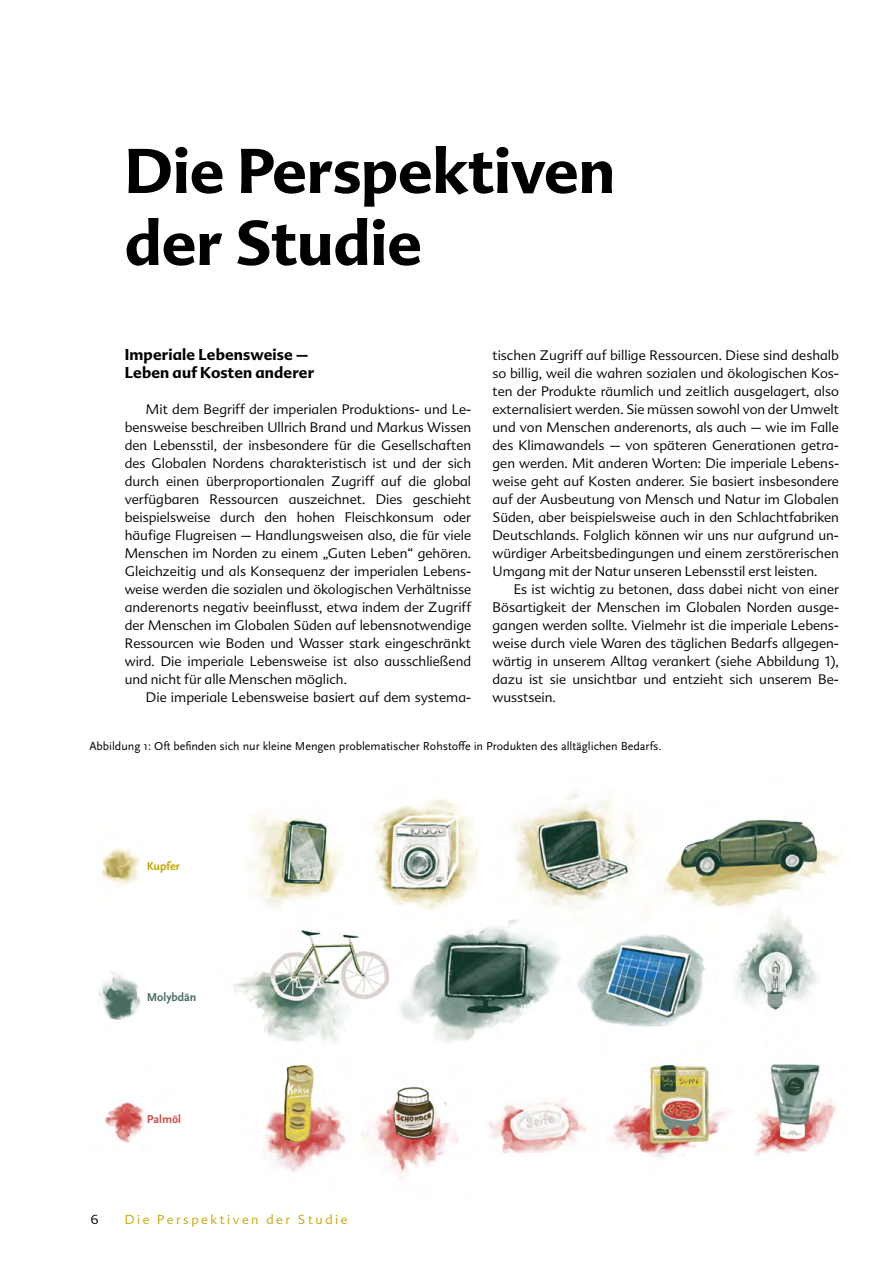
<style>
.page{position:relative;width:893px;height:1263px;background:#fff}
.page>*{position:absolute;margin:0;border:0;box-sizing:border-box;transform-origin:0 0}
.t1{font:700 60px/72px "Advert";color:#000}
.t2{font:700 15px/18px "Advert";letter-spacing:.01em;color:#000}
.t3{font:300 13.5px/18px "Advert";color:#000;text-align:justify}
.t4{font:300 12.75px "Advert";letter-spacing:.2em;color:#c3a700}
.t5{font:300 12.75px "Advert";color:#000}
.t6{font:12px "Scala Sans OT";color:#000}
.t7{font:700 12px "Scala Sans OT";color:#4d6c61}
.t8{font:700 12px "Scala Sans OT";color:#c3a700}
.t9{font:700 12px "Scala Sans OT";color:#cb4f4c}
</style>
<div class="page">
<img style="left:99px;top:790px;width:740px;height:389px">
<h1 class="t1" style="left:125px;top:135px;width:492px">Die Perspektiven der Studie</h1>
<p class="t2" style="left:125px;top:346px;width:191px">Imperiale Lebensweise –<br>Leben auf Kosten anderer</p>
<p class="t3" style="left:125px;top:400px;width:348px;text-indent:21px">Mit dem Begriff der imperialen Produktions- und Le&shy;bensweise beschreiben Ullrich Brand und Markus Wissen den Lebensstil, der insbesondere für die Gesellschaften des Globalen Nordens charakteristisch ist und der sich durch einen überproportionalen Zugriff auf die global verfügbaren Ressourcen auszeichnet. Dies geschieht beispielsweise durch den hohen Fleischkonsum oder häufige Flugreisen – Handlungsweisen also, die für viele Menschen im Norden zu einem „Guten Leben“ gehören.<br>Gleichzeitig und als Konsequenz der imperialen Lebens&shy;weise werden die sozialen und ökologischen Verhältnisse anderenorts negativ beeinflusst, etwa indem der Zugriff der Menschen im Globalen Süden auf lebensnotwendige Ressourcen wie Boden und Wasser stark eingeschränkt wird. Die imperiale Lebensweise ist also ausschließend und nicht für alle Menschen möglich.</p>
<p class="t3" style="left:146px;top:688px;width:327px">Die imperiale Lebensweise basiert auf dem systema-</p>
<p class="t3" style="left:492px;top:346px;width:348px">tischen Zugriff auf billige Ressourcen. Diese sind deshalb so billig, weil die wahren sozialen und ökologischen Kos&shy;ten der Produkte räumlich und zeitlich ausgelagert, also externalisiert werden. Sie müssen sowohl von der Umwelt und von Menschen anderenorts, als auch – wie im Falle des Klimawandels – von späteren Generationen getra&shy;gen werden. Mit anderen Worten: Die imperiale Lebens&shy;weise geht auf Kosten anderer. Sie basiert insbesondere auf der Ausbeutung von Mensch und Natur im Globalen Süden, aber beispielsweise auch in den Schlachtfabriken Deutschlands. Folglich können wir uns nur aufgrund un&shy;würdiger Arbeitsbedingungen und einem zerstörerischen Umgang mit der Natur unseren Lebensstil erst leisten.</p>
<p class="t3" style="left:492px;top:580px;width:348px;text-indent:21px">Es ist wichtig zu betonen, dass dabei nicht von einer Bösartigkeit der Menschen im Globalen Norden ausge&shy;gangen werden sollte. Vielmehr ist die imperiale Lebens&shy;weise durch viele Waren des täglichen Bedarfs allgegen&shy;wärtig in unserem Alltag verankert (siehe Abbildung 1), dazu ist sie unsichtbar und entzieht sich unserem Be&shy;wusstsein.</p>
<p class="t6" style="left:89px;top:739px;width:574px">Abbildung 1: Oft befinden sich nur kleine Mengen problematischer Rohstoffe in Produkten des alltäglichen Bedarfs.</p>
<p class="t8" style="left:147px;top:859px;width:34px">Kupfer</p>
<p class="t7" style="left:147px;top:990px;width:51px">Molybdän</p>
<p class="t9" style="left:147px;top:1111px;width:36px">Palmöl</p>
<p class="t5" style="left:91px;top:1212px;width:9px">6</p>
<p class="t4" style="left:125px;top:1212px;width:224px">Die Perspektiven der Studie</p>
</div>
